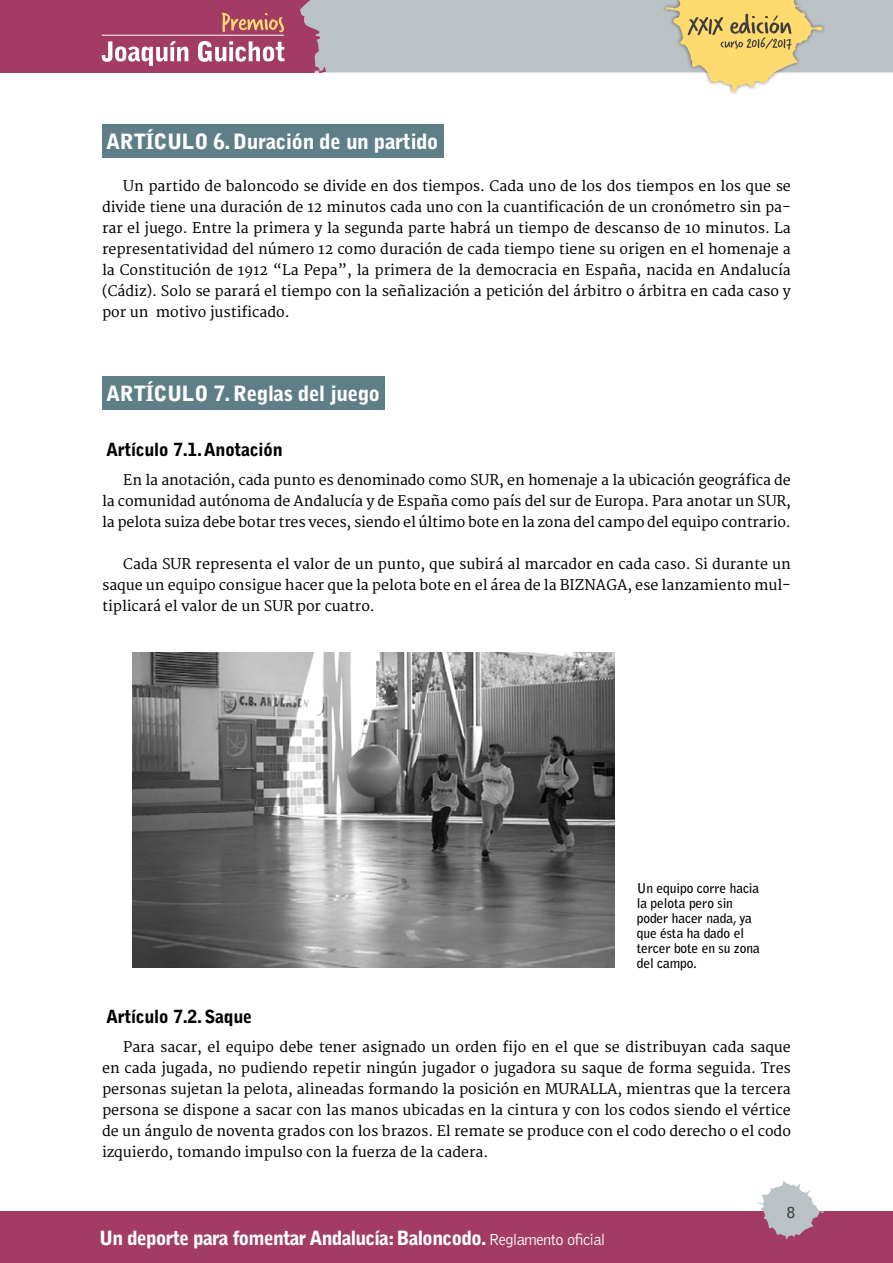
<style>
.page{position:relative;width:893px;height:1263px;background:#fff}
.page>*{position:absolute;margin:0;border:0;box-sizing:border-box;transform-origin:0 0}
.t1{font:900 21px "Bell Gothic Std";letter-spacing:-.02em;color:#fff}
.t2{font:900 19.5px "Bell Gothic Std";letter-spacing:-.04em;color:#fff}
.t3{font:900 18px "Bell Gothic Std";letter-spacing:-.02em;color:#000}
.t4{font:700 15px "Bell Gothic Std";color:#3e3d40}
.t5{font:14.25px/21px "Merriweather";color:#000;text-align:justify}
.t6{font:700 13.5px/15px "Bell Gothic Std";letter-spacing:-.01em;color:#000}
.s1{font-weight:300;font-size:16.5px}
</style>
<div class="page">
<div style="left:0;top:1212px;width:893px;height:51px;background:#a23c64"></div>
<svg style="left:758px;top:1181px;width:66px;height:58px"></svg>
<svg style="left:0;top:0;width:893px;height:93px"></svg>
<div style="left:102px;top:124px;width:341px;height:34px;background:#5e7e88"></div>
<div style="left:102px;top:376px;width:283px;height:34px;background:#5e7e88"></div>
<img style="left:133px;top:653px;width:482px;height:315px">
<h1 class="t1" style="left:106px;top:129px;width:334px">ARTÍCULO 6. Duración de un partido</h1>
<p class="t5" style="left:102px;top:176px;width:690px;text-indent:21px">Un partido de baloncodo se divide en dos tiempos. Cada uno de los dos tiempos en los que se divide tiene una duración de 12 minutos cada uno con la cuantificación de un cronómetro sin pa&shy;rar el juego. Entre la primera y la segunda parte habrá un tiempo de descanso de 10 minutos. La representatividad del número 12 como duración de cada tiempo tiene su origen en el homenaje a la Constitución de 1912 “La Pepa”, la primera de la democracia en España, nacida en Andalucía (Cádiz). Solo se parará el tiempo con la señalización a petición del árbitro o árbitra en cada caso y por un motivo justificado.</p>
<h1 class="t1" style="left:106px;top:381px;width:275px">ARTÍCULO 7. Reglas del juego</h1>
<p class="t3" style="left:106px;top:439px;width:178px">Artículo 7.1. Anotación</p>
<p class="t5" style="left:102px;top:470px;width:690px;text-indent:21px">En la anotación, cada punto es denominado como SUR, en homenaje a la ubicación geográfica de la comunidad autónoma de Andalucía y de España como país del sur de Europa. Para anotar un SUR, la pelota suiza debe botar tres veces, siendo el último bote en la zona del campo del equipo contrario.</p>
<p class="t5" style="left:102px;top:554px;width:690px;text-indent:21px">Cada SUR representa el valor de un punto, que subirá al marcador en cada caso. Si durante un saque un equipo consigue hacer que la pelota bote en el área de la BIZNAGA, ese lanzamiento mul&shy;tiplicará el valor de un SUR por cuatro.</p>
<p class="t6" style="left:637px;top:880px;width:125px">Un equipo corre hacia la pelota pero sin poder hacer nada, ya que ésta ha dado el tercer bote en su zona del campo.</p>
<p class="t3" style="left:106px;top:1006px;width:147px">Artículo 7.2. Saque</p>
<p class="t5" style="left:102px;top:1037px;width:690px;text-indent:21px">Para sacar, el equipo debe tener asignado un orden fijo en el que se distribuyan cada saque en cada jugada, no pudiendo repetir ningún jugador o jugadora su saque de forma seguida. Tres personas sujetan la pelota, alineadas formando la posición en MURALLA, mientras que la tercera persona se dispone a sacar con las manos ubicadas en la cintura y con los codos siendo el vértice de un ángulo de noventa grados con los brazos. El remate se produce con el codo derecho o el codo izquierdo, tomando impulso con la fuerza de la cadera.</p>
<h2 class="t2" style="left:99px;top:1226px;width:508px">Un deporte para fomentar Andalucía: Baloncodo. <span class="s1">Reglamento oficial</span></h2>
<p class="t4" style="left:787px;top:1203px;width:10px">8</p>
</div>
